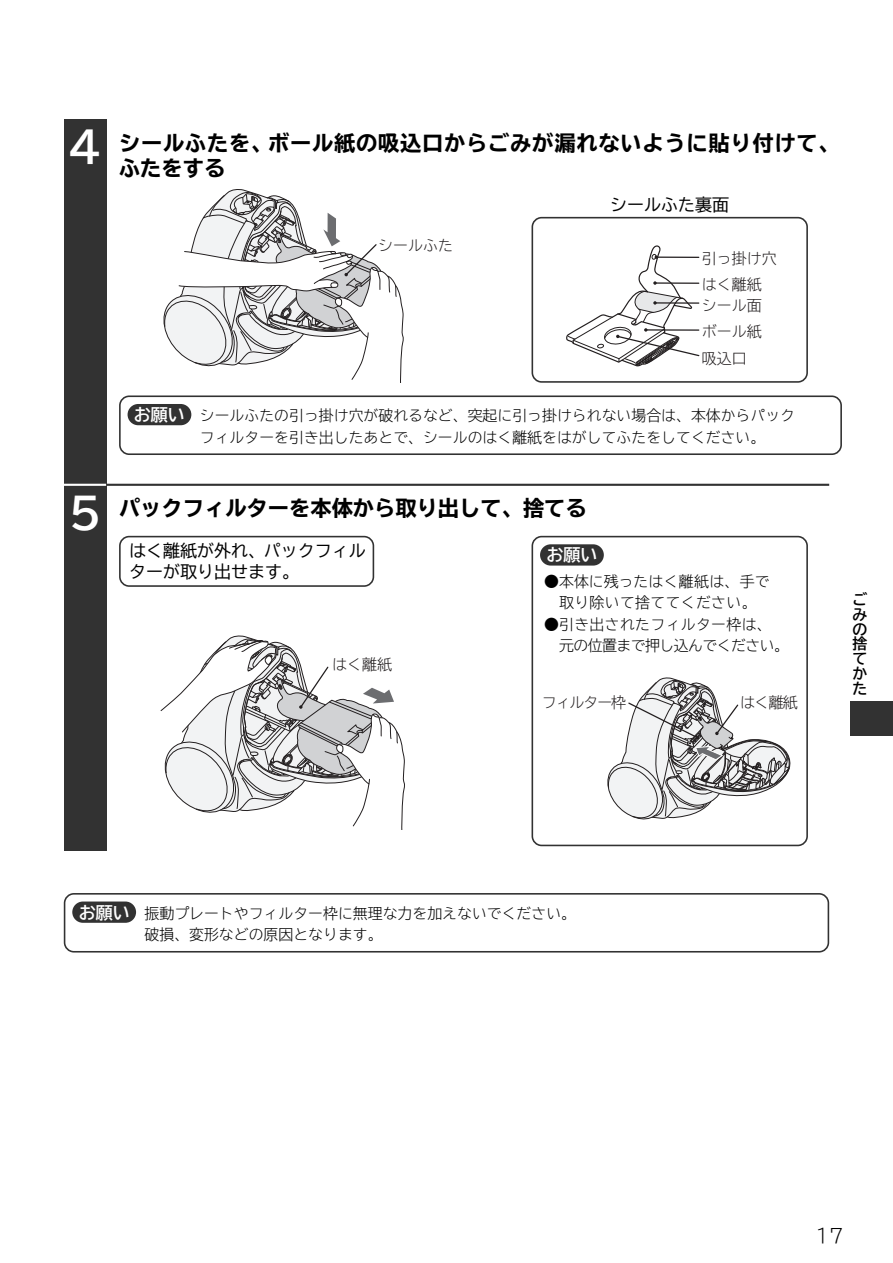
<style>
.page{position:relative;width:893px;height:1263px;background:#fff}
.page>*{position:absolute;margin:0;border:0;box-sizing:border-box;transform-origin:0 0}
.t1{font:700 expanded 21.3px/25.5px "TBUD Go Std";letter-spacing:.035em;color:#000}
.t2{font:700 expanded 21.3px "TBUD Go Std";color:#000}
.t3{font:300 19.2px "TBUD Go Std Super";color:#000}
.t4{font:16.95px/21.3px "TBUD Go Std";color:#000}
.t5{font:700 16.95px "TBUD Go Std";color:#fff}
.t6{font:15px/21.3px "TBUD Go Std Super Light 90 pv RKSJ H";color:#231f20}
.t7{font:300 14.85px/21.3px "TBUD Go Std Super";color:#000}
.t8{font:300 14.85px/21.3px "TBUD Go Std Super";letter-spacing:-.035em;color:#000}
.t9{font:300 14.85px/21.3px "TBUD Go Std Super";letter-spacing:.02em;color:#000;text-align:center}
.t10{font:700 14.85px/14.9px "TBUD Go Std";color:#000;text-align:justify}
.s1{font-stretch:normal;font-size:42.45px;color:#fff}
</style>
<div class="page">
<div style="left:64px;top:119px;width:42px;height:731px;background:#323232"></div>
<hr style="left:64px;top:484px;width:42px;height:2px;background:#fff">
<div style="left:850px;top:702px;width:43px;height:34px;background:#323232"></div>
<svg style="left:164px;top:189px;width:240px;height:194px"></svg>
<svg style="left:161px;top:636px;width:244px;height:193px"></svg>
<svg style="left:119px;top:395px;width:723px;height:60px"></svg>
<div style="left:128px;top:404px;width:63px;height:21px;background:#323232;border-radius:11px"></div>
<svg style="left:531px;top:536px;width:277px;height:310px"></svg>
<div style="left:540px;top:544px;width:64px;height:22px;background:#323232;border-radius:11px"></div>
<svg style="left:604px;top:677px;width:190px;height:142px"></svg>
<svg style="left:531px;top:217px;width:277px;height:166px"></svg>
<div style="left:553px;top:238px;width:238px;height:136px;background:#fff"></div>
<svg style="left:566px;top:245px;width:134px;height:122px"></svg>
<svg style="left:64px;top:893px;width:765px;height:59px"></svg>
<div style="left:72px;top:901px;width:64px;height:22px;background:#323232;border-radius:11px"></div>
<svg style="left:119px;top:536px;width:255px;height:51px"></svg>
<hr style="left:106px;top:484px;width:723px;height:2px;background:#323232">
<h1 class="t1" style="left:68px;top:130px;width:773px;text-indent:51px">シールふたを、ボール紙の吸込口からごみが漏れないように貼り付けて、<br><sup>4</sup> ふたをする</h1>
<p class="t5" style="left:134px;top:401px;width:53px">お願い</p>
<p class="t6" style="left:378px;top:234px;width:76px">シールふた</p>
<p class="t4" style="left:610px;top:193px;width:121px">シールふた裏面</p>
<p class="t6" style="left:702px;top:247px;width:77px">引っ掛け穴</p>
<p class="t6" style="left:702px;top:273px;width:62px">はく離紙シール面</p>
<p class="t6" style="left:702px;top:318px;width:62px;line-height:26.2px">ボール紙吸込口</p>
<p class="t7" style="left:200px;top:405px;width:597px">シールふたの引っ掛け穴が破れるなど、突起に引っ掛けられない場合は、本体からパックフィルターを引き出したあとで、シールのはく離紙をはがしてふたをしてください。</p>
<h1 class="t2" style="left:68px;top:496px;width:520px"><span class="s1">5</span> パックフィルターを本体から取り出して、捨てる</h1>
<p class="t4" style="left:129px;top:539px;width:238px">はく離紙が外れ、パックフィルターが取り出せます。</p>
<p class="t6" style="left:332px;top:653px;width:61px">はく離紙</p>
<p class="t5" style="left:546px;top:541px;width:53px">お願い</p>
<p class="t9" style="left:544px;top:570px;width:227px">●本体に残ったはく離紙は、手で取り除いて捨ててください。</p>
<p class="t8" style="left:559px;top:613px;width:231px;text-indent:-15px">●引き出されたフィルター枠は、元の位置まで押し込んでください。</p>
<p class="t6" style="left:542px;top:691px;width:86px">フィルター枠</p>
<p class="t6" style="left:740px;top:691px;width:59px">はく離紙</p>
<p class="t10" style="left:853px;top:592px;width:16px">ごみの捨てかた</p>
<p class="t5" style="left:79px;top:898px;width:53px">お願い</p>
<p class="t7" style="left:145px;top:902px;width:433px">振動プレートやフィルター枠に無理な力を加えないでください。破損、変形などの原因となります。</p>
<p class="t3" style="left:815px;top:1219px;width:30px">17</p>
</div>
